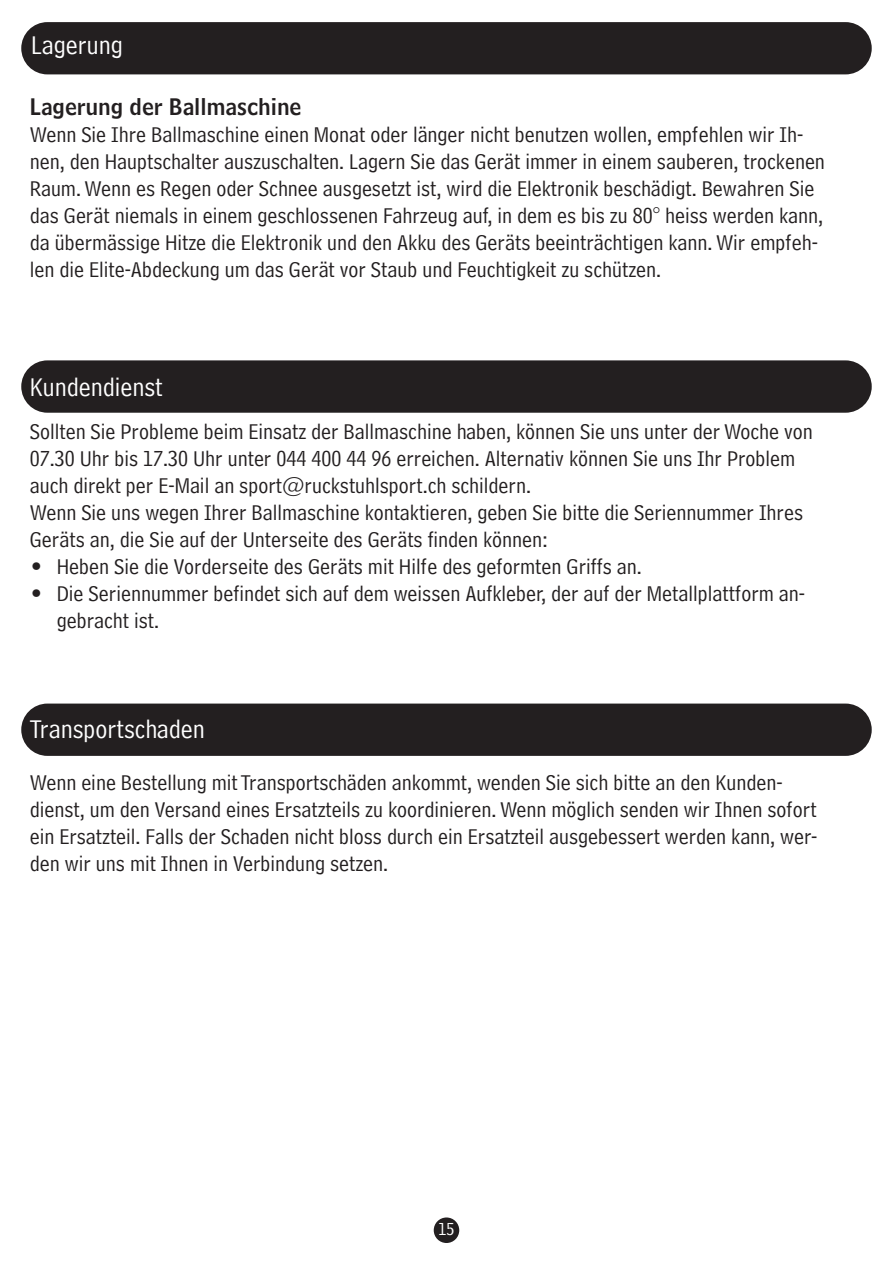
<style>
.page{position:relative;width:893px;height:1263px;background:#fff}
.page>*{position:absolute;margin:0;border:0;box-sizing:border-box;transform-origin:0 0}
.t1{font:27px "Bell Centennial Std Address";color:#fff}
.t2{font:22.5px/27px "Bell Centennial Std Address";color:#231f20}
.t3{font:22.5px "Bell Centennial Std Name Num";color:#231f20}
.t4{font:18px "Bell Centennial Std Address";color:#fff}
.s1{font-family:"Bell Centennial Std Name Num"}
</style>
<div class="page">
<div style="left:434px;top:1217px;width:25px;height:26px;background:#231f20;border-radius:50%"></div>
<div style="left:21px;top:22px;width:851px;height:52px;background:#231f20;border-radius:26px"></div>
<div style="left:21px;top:360px;width:851px;height:53px;background:#231f20;border-radius:26px"></div>
<div style="left:21px;top:703px;width:851px;height:53px;background:#231f20;border-radius:26px"></div>
<p class="t1" style="left:31px;top:29px;width:93px">Lagerung</p>
<p class="t3" style="left:30px;top:93px;width:273px">Lagerung der Ballmaschine</p>
<p class="t2" style="left:30px;top:121px;width:797px">Wenn Sie Ihre Ballmaschine einen Monat oder länger nicht benutzen wollen, empfehlen wir Ih&shy;nen, den Hauptschalter auszuschalten. Lagern Sie das Gerät immer in einem sauberen, trockenen Raum. Wenn es Regen oder Schnee ausgesetzt ist, wird die Elektronik beschädigt. Bewahren Sie das Gerät niemals in einem geschlossenen Fahrzeug auf, in dem es bis zu 80° heiss werden kann, da übermässige Hitze die Elektronik und den Akku des Geräts beeinträchtigen kann. Wir empfeh&shy;len die Elite-Abdeckung um das Gerät vor Staub und Feuchtigkeit zu schützen.</p>
<p class="t1" style="left:30px;top:371px;width:135px">Kundendienst</p>
<p class="t2" style="left:30px;top:418px;width:784px">Sollten Sie Probleme beim Einsatz der Ballmaschine haben, können Sie uns unter der Woche von 07.30 Uhr bis 17.30 Uhr unter 044 400 44 96 erreichen. Alternativ können Sie uns Ihr Problem auch direkt per E-Mail an sport@ruckstuhlsport.ch schildern.<br>Wenn Sie uns wegen Ihrer Ballmaschine kontaktieren, geben Sie bitte die Seriennummer Ihres Geräts an, die Sie auf der Unterseite des Geräts finden können:</p>
<p class="t2" style="left:30px;top:553px;width:614px"><span class="s1">•</span> Heben Sie die Vorderseite des Geräts mit Hilfe des geformten Griffs an.</p>
<p class="t2" style="left:57px;top:580px;width:750px;text-indent:-27px"><span class="s1">•</span> Die Seriennummer befindet sich auf dem weissen Aufkleber, der auf der Metallplattform an&shy;gebracht ist.</p>
<p class="t1" style="left:30px;top:713px;width:177px">Transportschaden</p>
<p class="t2" style="left:30px;top:769px;width:789px">Wenn eine Bestellung mit Transportschäden ankommt, wenden Sie sich bitte an den Kunden&shy;dienst, um den Versand eines Ersatzteils zu koordinieren. Wenn möglich senden wir Ihnen sofort ein Ersatzteil. Falls der Schaden nicht bloss durch ein Ersatzteil ausgebessert werden kann, wer&shy;den wir uns mit Ihnen in Verbindung setzen.</p>
<p class="t4" style="left:438px;top:1218px;width:17px">15</p>
</div>
